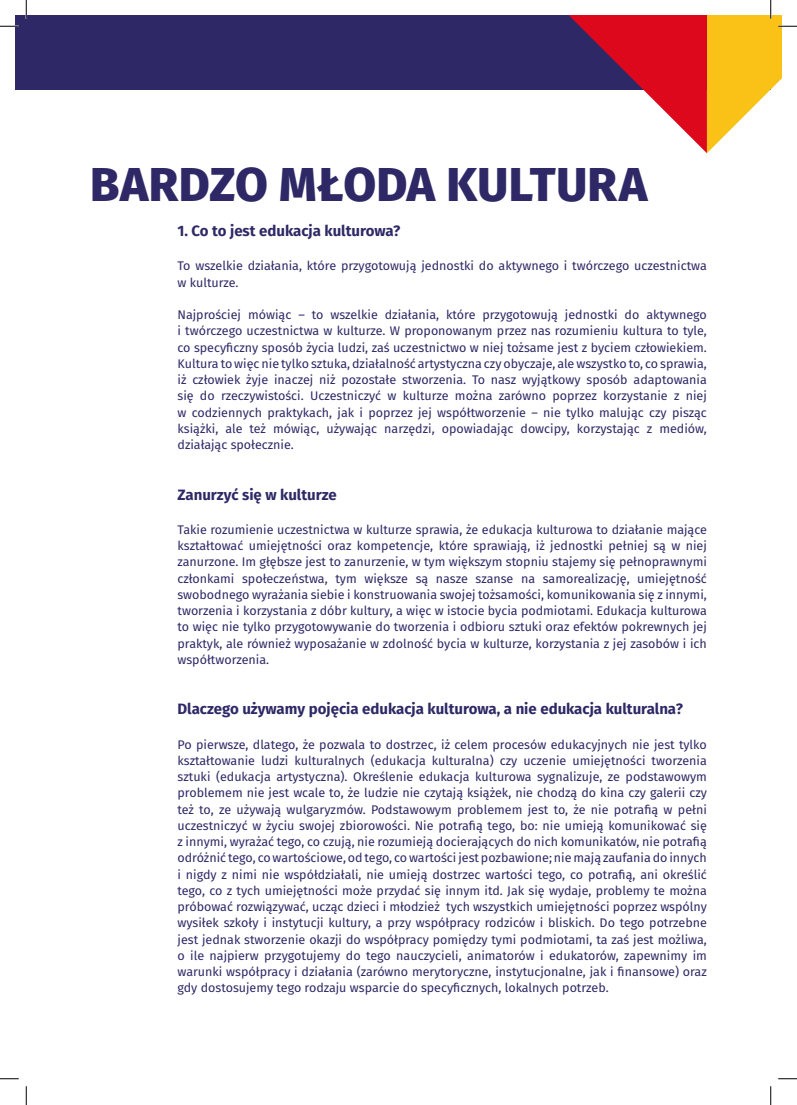
<style>
.page{position:relative;width:797px;height:1105px;background:#fff}
.page>*{position:absolute;margin:0;border:0;box-sizing:border-box;transform-origin:0 0}
.t1{font:800 47.5px "Fira Sans";letter-spacing:.005em;color:#2e2966}
.tytul{font:700 15px "Fira Sans";color:#2e2966}
.tekst{font:12.5px/16.2px "Fira Sans";color:#2e2966;text-align:justify}
</style>
<div class="page">
<div style="left:16px;top:16px;width:754px;height:74px;background:#2e2966"></div>
<svg style="left:569px;top:16px;width:138px;height:137px"></svg>
<svg style="left:0;top:25px;width:19px;height:2px"></svg>
<svg style="left:0;top:1078px;width:19px;height:1px"></svg>
<svg style="left:778px;top:1078px;width:19px;height:1px"></svg>
<svg style="left:25px;top:0;width:2px;height:19px"></svg>
<svg style="left:25px;top:1086px;width:2px;height:19px"></svg>
<svg style="left:707px;top:0;width:90px;height:153px"></svg>
<svg style="left:770px;top:1086px;width:1px;height:19px"></svg>
<p class="t1" style="left:90px;top:143px;width:558px">BARDZO MŁODA KULTURA</p>
<p class="tytul" style="left:177px;top:218px;width:224px">1. Co to jest edukacja kulturowa?</p>
<p class="tekst" style="left:177px;top:257px;width:531px">To wszelkie działania, które przygotowują jednostki do aktywnego i twórczego uczestnictwa w kulturze.</p>
<p class="tekst" style="left:177px;top:306px;width:531px">Najprościej mówiąc – to wszelkie działania, które przygotowują jednostki do aktywnego i twórczego uczestnictwa w kulturze. W proponowanym przez nas rozumieniu kultura to tyle, co specyficzny sposób życia ludzi, zaś uczestnictwo w niej tożsame jest z byciem człowiekiem.<br>Kultura to więc nie tylko sztuka, działalność artystyczna czy obyczaje, ale wszystko to, co sprawia, iż człowiek żyje inaczej niż pozostałe stworzenia. To nasz wyjątkowy sposób adaptowania się do rzeczywistości. Uczestniczyć w kulturze można zarówno poprzez korzystanie z niej w codziennych praktykach, jak i poprzez jej współtworzenie – nie tylko malując czy pisząc książki, ale też mówiąc, używając narzędzi, opowiadając dowcipy, korzystając z mediów, działając społecznie.</p>
<p class="tytul" style="left:177px;top:482px;width:161px">Zanurzyć się w kulturze</p>
<p class="tekst" style="left:177px;top:521px;width:531px">Takie rozumienie uczestnictwa w kulturze sprawia, że edukacja kulturowa to działanie mające kształtować umiejętności oraz kompetencje, które sprawiają, iż jednostki pełniej są w niej zanurzone. Im głębsze jest to zanurzenie, w tym większym stopniu stajemy się pełnoprawnymi członkami społeczeństwa, tym większe są nasze szanse na samorealizację, umiejętność swobodnego wyrażania siebie i konstruowania swojej tożsamości, komunikowania się z innymi, tworzenia i korzystania z dóbr kultury, a więc w istocie bycia podmiotami. Edukacja kulturowa to więc nie tylko przygotowywanie do tworzenia i odbioru sztuki oraz efektów pokrewnych jej praktyk, ale również wyposażanie w zdolność bycia w kulturze, korzystania z jej zasobów i ich współtworzenia.</p>
<p class="tytul" style="left:177px;top:696px;width:507px">Dlaczego używamy pojęcia edukacja kulturowa, a nie edukacja kulturalna?</p>
<p class="tekst" style="left:177px;top:736px;width:531px">Po pierwsze, dlatego, że pozwala to dostrzec, iż celem procesów edukacyjnych nie jest tylko kształtowanie ludzi kulturalnych (edukacja kulturalna) czy uczenie umiejętności tworzenia sztuki (edukacja artystyczna). Określenie edukacja kulturowa sygnalizuje, ze podstawowym problemem nie jest wcale to, że ludzie nie czytają książek, nie chodzą do kina czy galerii czy też to, ze używają wulgaryzmów. Podstawowym problemem jest to, że nie potrafią w pełni uczestniczyć w życiu swojej zbiorowości. Nie potrafią tego, bo: nie umieją komunikować się z innymi, wyrażać tego, co czują, nie rozumieją docierających do nich komunikatów, nie potrafią odróżnić tego, co wartościowe, od tego, co wartości jest pozbawione; nie mają zaufania do innych i nigdy z nimi nie współdziałali, nie umieją dostrzec wartości tego, co potrafią, ani określić tego, co z tych umiejętności może przydać się innym itd. Jak się wydaje, problemy te można próbować rozwiązywać, ucząc dzieci i młodzież tych wszystkich umiejętności poprzez wspólny wysiłek szkoły i instytucji kultury, a przy współpracy rodziców i bliskich. Do tego potrzebne jest jednak stworzenie okazji do współpracy pomiędzy tymi podmiotami, ta zaś jest możliwa, o ile najpierw przygotujemy do tego nauczycieli, animatorów i edukatorów, zapewnimy im warunki współpracy i działania (zarówno merytoryczne, instytucjonalne, jak i finansowe) oraz gdy dostosujemy tego rodzaju wsparcie do specyficznych, lokalnych potrzeb.</p>
</div>
